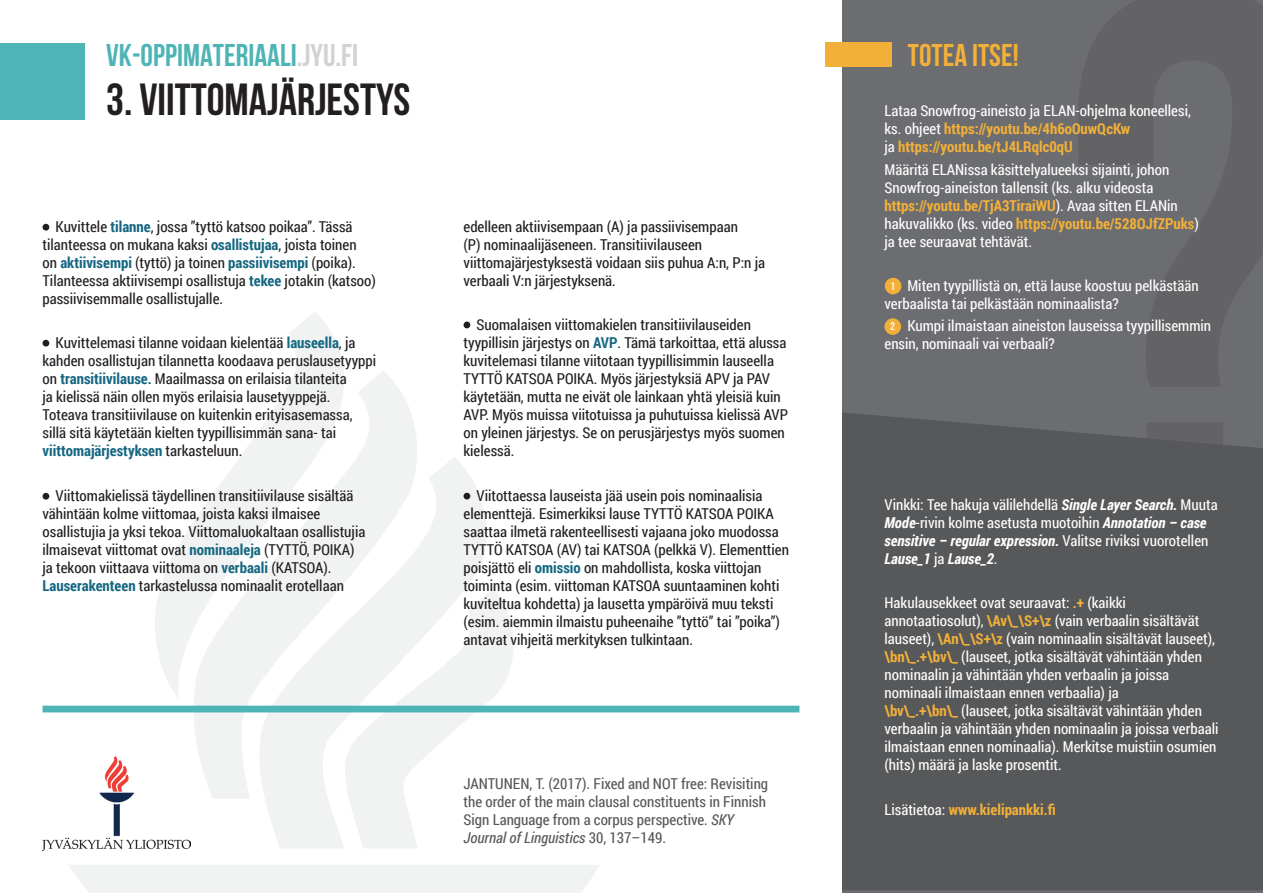
<style>
.page{position:relative;width:1263px;height:893px;background:#fff}
.page>*{position:absolute;margin:0;border:0;box-sizing:border-box;transform-origin:0 0}
.t1{font:700 720.45px "Bebas Neue";color:#636366}
.t2{font:700 45px "Bebas Neue";color:#231f20}
.t3{font:700 31.5px "Bebas Neue";color:#4fb4b6}
.t4{font:700 31.5px "Bebas Neue";color:#f3b039}
.Leipä{font:15px/18px "Roboto Condensed";color:#231f20}
.Leipä-2{font:15px/18px "Roboto Condensed";color:#fff}
.Leipä-3{font:15px/18px "Roboto Condensed";color:#57585a}
.Leipä-4{font:700 15px "Roboto Condensed";color:#f3b039}
.t5{font:700 11.25px "Bebas Neue";color:#fff}
.s1{color:#d1d2d4}
.s2{font-weight:700;color:#f3b039}
.s3{font-weight:700;color:#156781}
.s4{font-weight:700;font-style:italic}
.s5{font-weight:400;color:#fff}
.s6{font-style:italic}
</style>
<div class="page">
<img style="left:42px;top:312px;width:605px;height:581px">
<div style="left:842px;top:0;width:421px;height:893px;background:#6c6d70"></div>
<div style="left:842px;top:412px;width:421px;height:478px;background:#57585a"></div>
<img style="left:43px;top:756px;width:148px;height:94px">
<div style="left:0;top:43px;width:84px;height:77px;background:#4fb4b6"></div>
<div style="left:884px;top:318px;width:17px;height:17px;background:#f3b039;border-radius:50%"></div>
<div style="left:885px;top:278px;width:16px;height:16px;background:#f3b039;border-radius:50%"></div>
<div style="left:825px;top:42px;width:66px;height:24px;background:#f3b039"></div>
<div style="left:463px;top:322px;width:7px;height:6px;background:#231f20;border-radius:50%"></div>
<div style="left:463px;top:493px;width:7px;height:7px;background:#231f20;border-radius:50%"></div>
<div style="left:43px;top:224px;width:6px;height:7px;background:#231f20;border-radius:50%"></div>
<div style="left:43px;top:340px;width:6px;height:7px;background:#231f20;border-radius:50%"></div>
<div style="left:43px;top:493px;width:6px;height:7px;background:#231f20;border-radius:50%"></div>
<div style="left:43px;top:706px;width:756px;height:6px;background:#4fb4b6"></div>
<p class="t1" style="left:1064px;top:-146px;width:261px">?</p>
<p class="t3" style="left:106px;top:38px;width:253px">VK-OPPIMATERIAALI<span class="s1">.JYU.FI</span></p>
<p class="t4" style="left:908px;top:38px;width:112px">TOTEA ITSE!</p>
<p class="t2" style="left:106px;top:74px;width:306px">3. VIITTOMAJÄRJESTYS</p>
<p class="Leipä-2" style="left:884px;top:102px;width:308px">Lataa Snowfrog-aineisto ja ELAN-ohjelma koneellesi, ks. ohjeet <span class="s2">https://youtu.be/4h6oOuwQcKw<br></span>ja <span class="s2">https://youtu.be/tJ4LRqlc0qU</span></p>
<p class="Leipä-2" style="left:884px;top:160px;width:316px">Määritä ELANissa käsittelyalueeksi sijainti, johon Snowfrog-aineiston tallensit (ks. alku videosta <span class="s2">https://youtu.be/TjA3TiraiWU</span>). Avaa sitten ELANin hakuvalikko (ks. video <span class="s2">https://youtu.be/528OJfZPuks</span>) ja tee seuraavat tehtävät.</p>
<p class="Leipä-2" style="left:884px;top:276px;width:316px;text-indent:23px">Miten tyypillistä on, että lause koostuu pelkästään verbaalista tai pelkästään nominaalista?</p>
<p class="Leipä-2" style="left:884px;top:317px;width:328px;text-indent:23px">Kumpi ilmaistaan aineiston lauseissa tyypillisemmin ensin, nominaali vai verbaali?</p>
<p class="Leipä" style="left:463px;top:217px;width:303px">edelleen aktiivisempaan (A) ja passiivisempaan<br>(P) nominaalijäseneen. Transitiivilauseen viittomajärjestyksestä voidaan siis puhua A:n, P:n ja verbaali V:n järjestyksenä.</p>
<p class="Leipä" style="left:463px;top:316px;width:326px;text-indent:13px">Suomalaisen viittomakielen transitiivilauseiden tyypillisin järjestys on <span class="s3">AVP</span>. Tämä tarkoittaa, että alussa kuvitelemasi tilanne viitotaan tyypillisimmin lauseella TYTTÖ KATSOA POIKA. Myös järjestyksiä APV ja PAV käytetään, mutta ne eivät ole lainkaan yhtä yleisiä kuin AVP. Myös muissa viitotuissa ja puhutuissa kielissä AVP on yleinen järjestys. Se on perusjärjestys myös suomen kielessä.</p>
<p class="Leipä" style="left:463px;top:486px;width:327px;text-indent:13px">Viitottaessa lauseista jää usein pois nominaalisia elementtejä. Esimerkiksi lause TYTTÖ KATSOA POIKA saattaa ilmetä rakenteellisesti vajaana joko muodossa TYTTÖ KATSOA (AV) tai KATSOA (pelkkä V). Elementtien poisjättö eli <span class="s3">omissio</span> on mahdollista, koska viittojan toiminta (esim. viittoman KATSOA suuntaaminen kohti kuviteltua kohdetta) ja lausetta ympäröivä muu teksti (esim. aiemmin ilmaistu puheenaihe ”tyttö” tai ”poika”) antavat vihjeitä merkityksen tulkintaan.</p>
<p class="Leipä" style="left:43px;top:217px;width:335px;text-indent:13px">Kuvittele <span class="s3">tilanne</span>, jossa ”tyttö katsoo poikaa”. Tässä tilanteessa on mukana kaksi <span class="s3">osallistujaa</span>, joista toinen<br>on <span class="s3">aktiivisempi</span> (tyttö) ja toinen <span class="s3">passiivisempi</span> (poika).<br>Tilanteessa aktiivisempi osallistuja <span class="s3">tekee</span> jotakin (katsoo) passiivisemmalle osallistujalle.</p>
<p class="Leipä" style="left:43px;top:334px;width:335px;text-indent:13px">Kuvittelemasi tilanne voidaan kielentää <span class="s3">lauseella</span>, ja kahden osallistujan tilannetta koodaava peruslausetyyppi on <span class="s3">transitiivilause.</span> Maailmassa on erilaisia tilanteita<br>ja kielissä näin ollen myös erilaisia lausetyyppejä.<br>Toteava transitiivilause on kuitenkin erityisasemassa, sillä sitä käytetään kielten tyypillisimmän sana- tai <span class="s3">viittomajärjestyksen</span> tarkasteluun.</p>
<p class="Leipä" style="left:43px;top:486px;width:324px;text-indent:13px">Viittomakielissä täydellinen transitiivilause sisältää vähintään kolme viittomaa, joista kaksi ilmaisee osallistujia ja yksi tekoa. Viittomaluokaltaan osallistujia ilmaisevat viittomat ovat <span class="s3">nominaaleja</span> (TYTTÖ, POIKA) ja tekoon viittaava viittoma on <span class="s3">verbaali</span> (KATSOA).<br><span class="s3">Lauserakenteen</span> tarkastelussa nominaalit erotellaan</p>
<p class="t5" style="left:890px;top:280px;width:6px">1</p>
<p class="t5" style="left:890px;top:320px;width:6px">2</p>
<p class="Leipä-2" style="left:884px;top:495px;width:335px">Vinkki: Tee hakuja välilehdellä <span class="s4">Single Layer Search.</span> Muuta <span class="s4">Mode</span>-rivin kolme asetusta muotoihin <span class="s4">Annotation – case sensitive – regular expression.</span> Valitse riviksi vuorotellen <span class="s4">Lause_1</span> ja <span class="s4">Lause_2</span>.</p>
<p class="Leipä-2" style="left:884px;top:593px;width:335px">Hakulausekkeet ovat seuraavat: <span class="s2">.+</span> (kaikki annotaatiosolut), <span class="s2">\Av\_\S+\z</span> (vain verbaalin sisältävät lauseet), <span class="s2">\An\_\S+\z</span> (vain nominaalin sisältävät lauseet), <span class="s2">\bn\_.+\bv\_</span> (lauseet, jotka sisältävät vähintään yhden nominaalin ja vähintään yhden verbaalin ja joissa nominaali ilmaistaan ennen verbaalia) ja<br><span class="s2">\bv\_.+\bn\_</span> (lauseet, jotka sisältävät vähintään yhden verbaalin ja vähintään yhden nominaalin ja joissa verbaali ilmaistaan ennen nominaalia). Merkitse muistiin osumien (hits) määrä ja laske prosentit.</p>
<p class="Leipä-4" style="left:884px;top:799px;width:173px"><span class="s5">Lisätietoa:</span> www.kielipankki.fi</p>
<p class="Leipä-3" style="left:463px;top:775px;width:306px">JANTUNEN, T. (2017). Fixed and NOT free: Revisiting the order of the main clausal constituents in Finnish Sign Language from a corpus perspective. <span class="s6">SKY Journal of Linguistics</span> 30, 137–149.</p>
</div>
